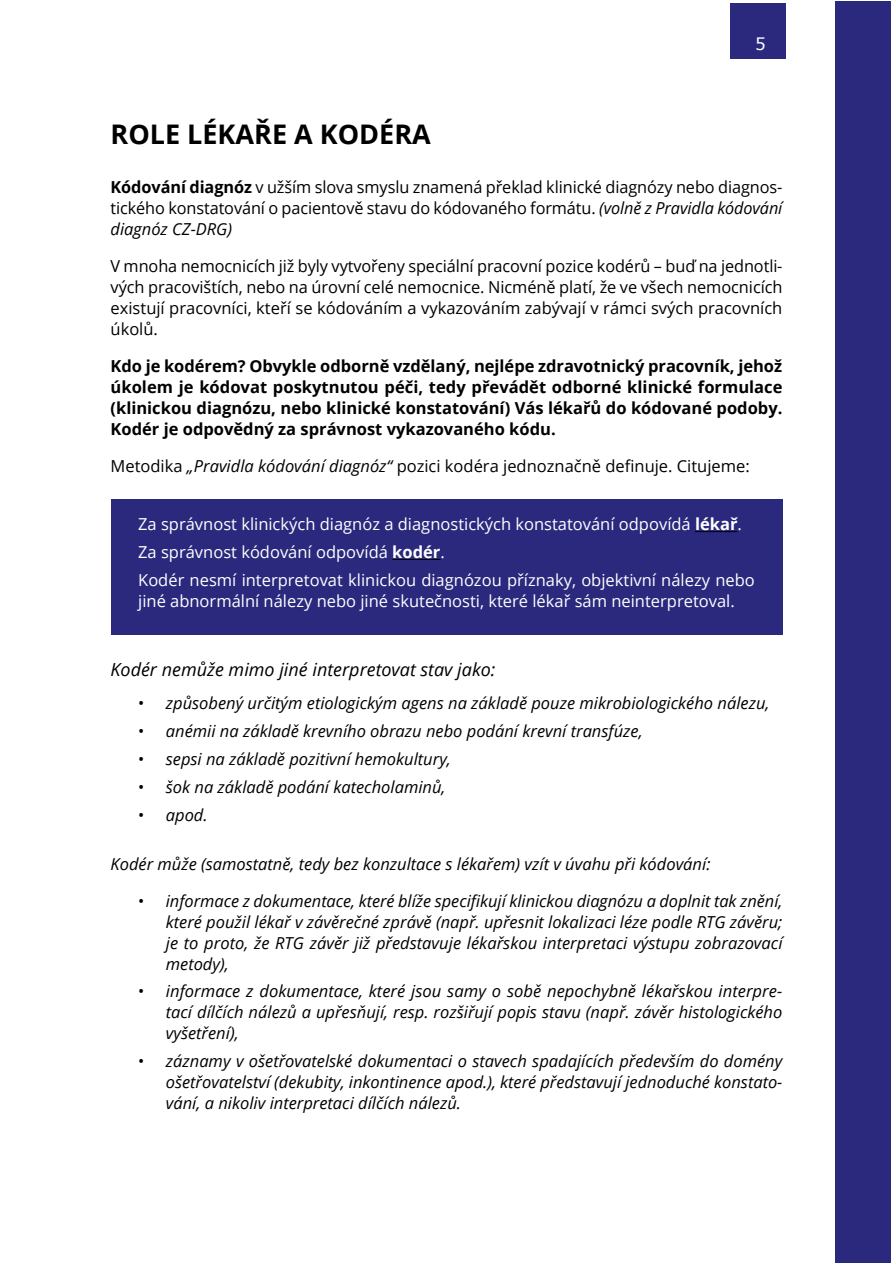
<style>
.page{position:relative;width:893px;height:1263px;background:#fff}
.page>*{position:absolute;margin:0;border:0;box-sizing:border-box;transform-origin:0 0}
.N1{font:700 27px "Open Sans";color:#000}
.No_Spacing{font:italic 18px "Open Sans";color:#000}
.t1{font:16.8px "Verdana";color:#fff}
.TEXT{font:italic 16.5px/21px "Open Sans";color:#000;text-align:justify}
.TEXT-2{font:16.5px/21px "Open Sans";color:#000;text-align:justify}
.TEXT-3{font:700 16.5px/21px "Open Sans";color:#000;text-align:justify}
.TEXT_kopie{font:16.5px/21px "Open Sans";color:#fff}
.s1{font-weight:700}
.s2{font-style:italic}
.s3{font-style:normal}
</style>
<div class="page">
<div style="left:731px;top:3px;width:55px;height:55px;background:#2b297e"></div>
<div style="left:111px;top:499px;width:671px;height:136px;background:#2b297e"></div>
<hr style="left:695px;top:531px;width:42px;height:1px;background:#000">
<hr style="left:392px;top:559px;width:48px;height:1px;background:#000">
<div style="left:836px;top:1px;width:55px;height:1262px;background:#2b297e"></div>
<p class="t1" style="left:755px;top:33px;width:12px">5</p>
<p class="N1" style="left:111px;top:115px;width:322px">ROLE LÉKAŘE A KODÉRA</p>
<p class="TEXT-2" style="left:111px;top:176px;width:673px"><span class="s1">Kódování diagnóz</span> v užším slova smyslu znamená překlad klinické diagnózy nebo diagnos&shy;tického konstatování o pacientově stavu do kódovaného formátu. <span class="s2">(volně z Pravidla kódování diagnóz CZ-DRG)</span></p>
<p class="TEXT-2" style="left:111px;top:255px;width:674px">V mnoha nemocnicích již byly vytvořeny speciální pracovní pozice kodérů – buď na jednotli&shy;vých pracovištích, nebo na úrovní celé nemocnice. Nicméně platí, že ve všech nemocnicích existují pracovníci, kteří se kódováním a vykazováním zabývají v rámci svých pracovních úkolů.</p>
<p class="TEXT-3" style="left:111px;top:355px;width:673px">Kdo je kodérem? Obvykle odborně vzdělaný, nejlépe zdravotnický pracovník, jehož úkolem je kódovat poskytnutou péči, tedy převádět odborné klinické formulace (klinickou diagnózu, nebo klinické konstatování) Vás lékařů do kódované podoby.<br>Kodér je odpovědný za správnost vykazovaného kódu.</p>
<p class="TEXT-2" style="left:111px;top:455px;width:641px">Metodika <span class="s2">„Pravidla kódování diagnóz“</span> pozici kodéra jednoznačně definuje. Citujeme:</p>
<p class="TEXT_kopie" style="left:138px;top:513px;width:605px">Za správnost klinických diagnóz a diagnostických konstatování odpovídá <span class="s1">lékař</span>.</p>
<p class="TEXT_kopie" style="left:138px;top:541px;width:308px">Za správnost kódování odpovídá <span class="s1">kodér</span>.</p>
<p class="TEXT_kopie" style="left:138px;top:569px;width:618px">Kodér nesmí interpretovat klinickou diagnózou příznaky, objektivní nálezy nebo jiné abnormální nálezy nebo jiné skutečnosti, které lékař sám neinterpretoval.</p>
<p class="No_Spacing" style="left:111px;top:658px;width:386px">Kodér nemůže mimo jiné interpretovat stav jako:</p>
<p class="TEXT" style="left:138px;top:694px;width:633px"><span class="s3">•</span> způsobený určitým etiologickým agens na základě pouze mikrobiologického nálezu,</p>
<p class="TEXT" style="left:138px;top:722px;width:506px"><span class="s3">•</span> anémii na základě krevního obrazu nebo podání krevní transfúze,</p>
<p class="TEXT" style="left:138px;top:750px;width:314px"><span class="s3">•</span> sepsi na základě pozitivní hemokultury,</p>
<p class="TEXT" style="left:138px;top:778px;width:309px"><span class="s3">•</span> šok na základě podání katecholaminů,</p>
<p class="TEXT" style="left:138px;top:806px;width:71px"><span class="s3">•</span> apod.</p>
<p class="TEXT" style="left:111px;top:855px;width:601px">Kodér může (samostatně, tedy bez konzultace s lékařem) vzít v úvahu při kódování:</p>
<p class="TEXT" style="left:166px;top:892px;width:618px;text-indent:-28px"><span class="s3">•</span> informace z dokumentace, které blíže specifikují klinickou diagnózu a doplnit tak znění, které použil lékař v závěrečné zprávě (např. upřesnit lokalizaci léze podle RTG závěru; je to proto, že RTG závěr již představuje lékařskou interpretaci výstupu zobrazovací metody),</p>
<p class="TEXT" style="left:166px;top:983px;width:618px;text-indent:-28px"><span class="s3">•</span> informace z dokumentace, které jsou samy o sobě nepochybně lékařskou interpre&shy;tací dílčích nálezů a upřesňují, resp. rozšiřují popis stavu (např. závěr histologického vyšetření),</p>
<p class="TEXT" style="left:166px;top:1053px;width:618px;text-indent:-28px"><span class="s3">•</span> záznamy v ošetřovatelské dokumentaci o stavech spadajících především do domény ošetřovatelství (dekubity, inkontinence apod.), které představují jednoduché konstato&shy;vání, a nikoliv interpretaci dílčích nálezů.</p>
</div>
